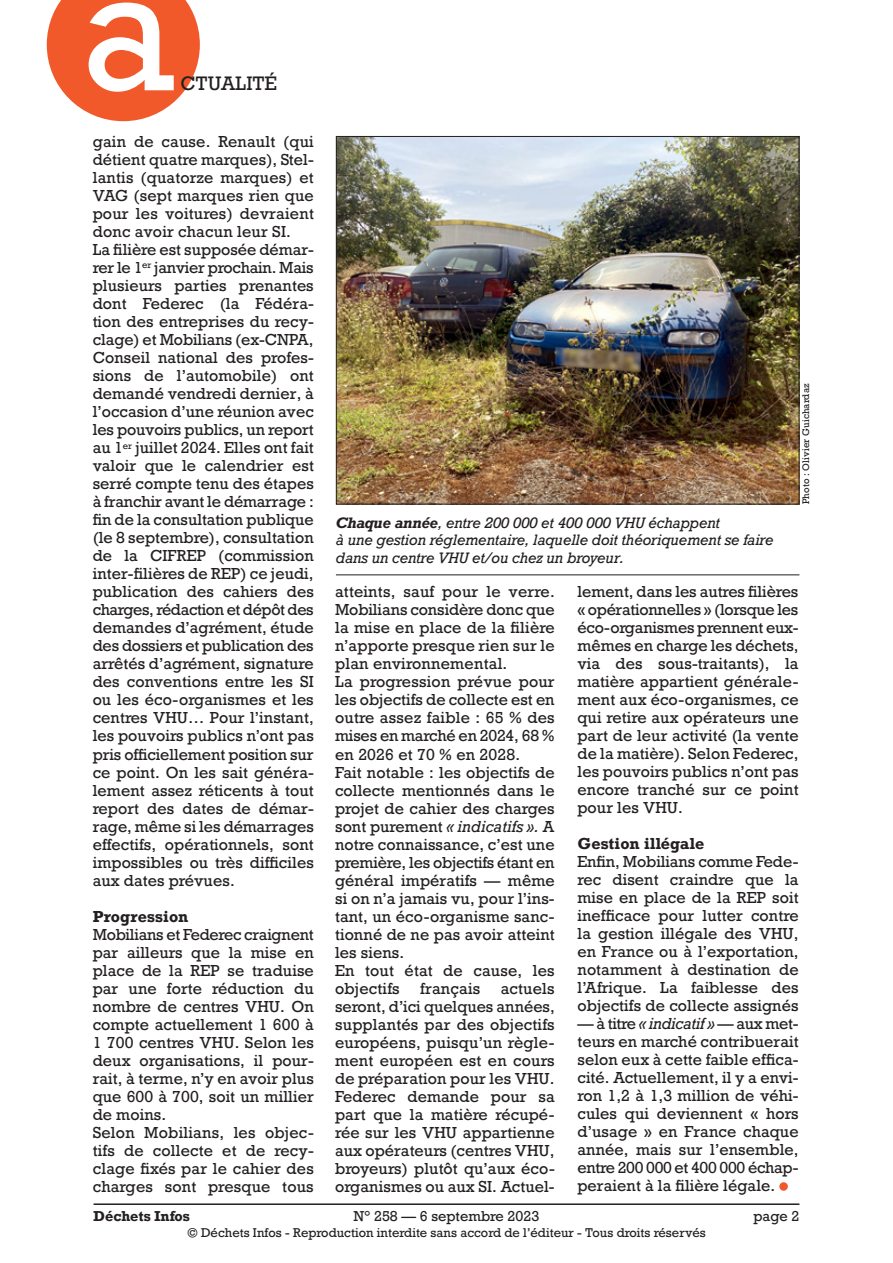
<style>
.page{position:relative;width:893px;height:1263px;background:#fff}
.page>*{position:absolute;margin:0;border:0;box-sizing:border-box;transform-origin:0 0}
.t1{font:166.5px "Rockwell";color:#fff}
.t2{font:18.3px "Rockwell";color:#231f20}
.Texte_courant{font:15px/18px "Rockwell";letter-spacing:.005em;color:#231f20;text-align:justify}
.Texte_courant-2{font:700 15px "Rockwell";letter-spacing:.015em;color:#231f20}
.Légende_photo{font:italic 14.25px/17.2px "Rockwell";letter-spacing:-.01em;color:#231f20}
.t3{font:13.5px "Rockwell";color:#231f20}
.t4{font:700 13.5px "Rockwell";color:#231f20}
.t5{font:12px "Rockwell";color:#231f20}
.Crédit_photo{font:9px "Rockwell";letter-spacing:.015em;color:#231f20}
.s1{font-weight:700}
.s2{font-style:italic}
</style>
<div class="page">
<hr style="left:94px;top:1203px;width:705px;height:2px;background:#231f20">
<div style="left:779px;top:1182px;width:9px;height:9px;background:#f1592a;border-radius:50%"></div>
<img style="left:338px;top:138px;width:459px;height:364px">
<hr style="left:336px;top:574px;width:463px;height:1px;background:#231f20">
<svg style="left:47px;top:0;width:153px;height:121px;background:#f3734b"></svg>
<h1 class="t1" style="left:80px;top:-73px;width:98px">a</h1>
<p class="t2" style="left:180px;top:72px;width:98px">CTUALITÉ</p>
<p class="Texte_courant" style="left:93px;top:133px;width:223px">gain de cause. Renault (qui détient quatre marques), Stel&shy;lantis (quatorze marques) et VAG (sept marques rien que pour les voitures) devraient donc avoir chacun leur SI.</p>
<p class="Texte_courant" style="left:93px;top:241px;width:223px">La filière est supposée démar&shy;rer le 1<sup>er</sup> janvier prochain. Mais plusieurs parties prenantes dont Federec (la Fédéra&shy;tion des entreprises du recy&shy;clage) et Mobilians (ex-CNPA, Conseil national des profes&shy;sions de l’automobile) ont demandé vendredi dernier, à l’occasion d’une réunion avec les pouvoirs publics, un report au 1<sup>er</sup> juillet 2024. Elles ont fait valoir que le calendrier est serré compte tenu des étapes à franchir avant le démarrage : fin de la consultation publique (le 8 septembre), consultation de la CIFREP (commission inter-filières de REP) ce jeudi, publication des cahiers des charges, rédaction et dépôt des demandes d’agrément, étude des dossiers et publication des arrêtés d’agrément, signature des conventions entre les SI ou les éco-organismes et les centres VHU… Pour l’instant, les pouvoirs publics n’ont pas pris officiellement position sur ce point. On les sait généra&shy;lement assez réticents à tout report des dates de démar&shy;rage, même si les démarrages effectifs, opérationnels, sont impossibles ou très difficiles aux dates prévues.</p>
<p class="Texte_courant-2" style="left:93px;top:906px;width:97px">Progression</p>
<p class="Texte_courant" style="left:93px;top:925px;width:223px">Mobilians et Federec craignent par ailleurs que la mise en place de la REP se traduise par une forte réduction du nombre de centres VHU. On compte actuellement 1 600 à 1 700 centres VHU. Selon les deux organisations, il pour&shy;rait, à terme, n’y en avoir plus que 600 à 700, soit un millier de moins.</p>
<p class="Texte_courant" style="left:93px;top:1123px;width:223px">Selon Mobilians, les objec&shy;tifs de collecte et de recy&shy;clage fixés par le cahier des charges sont presque tous</p>
<p class="Légende_photo" style="left:336px;top:514px;width:439px"><span class="s1">Chaque année</span>, entre 200 000 et 400 000 VHU échappent<br>à une gestion réglementaire, laquelle doit théoriquement se faire dans un centre VHU et/ou chez un broyeur.</p>
<p class="Crédit_photo" style="left:800px;top:504px;width:122px;rotate:-90deg">Photo : Olivier Guichardaz</p>
<p class="Texte_courant" style="left:335px;top:583px;width:221px">atteints, sauf pour le verre.<br>Mobilians considère donc que la mise en place de la filière n’apporte presque rien sur le plan environnemental.</p>
<p class="Texte_courant" style="left:335px;top:673px;width:221px">La progression prévue pour les objectifs de collecte est en outre assez faible : 65 % des mises en marché en 2024, 68 % en 2026 et 70 % en 2028.</p>
<p class="Texte_courant" style="left:335px;top:763px;width:221px">Fait notable : les objectifs de collecte mentionnés dans le projet de cahier des charges sont purement <span class="s2">« indicatifs ».</span> A notre connaissance, c’est une première, les objectifs étant en général impératifs — même si on n’a jamais vu, pour l’ins&shy;tant, un éco-organisme sanc&shy;tionné de ne pas avoir atteint les siens.</p>
<p class="Texte_courant" style="left:335px;top:961px;width:221px">En tout état de cause, les objectifs</p>
<p class="Texte_courant" style="left:420px;top:979px;width:62px">français</p>
<p class="Texte_courant" style="left:335px;top:979px;width:221px;text-indent:166px">actuels seront, d’ici quelques années, supplantés par des objectifs européens, puisqu’un règle&shy;ment européen est en cours de préparation pour les VHU.</p>
<p class="Texte_courant" style="left:335px;top:1087px;width:221px">Federec demande pour sa part que la matière récupé&shy;rée sur les VHU appartienne aux opérateurs (centres VHU, broyeurs) plutôt qu’aux éco&shy;organismes ou aux SI. Actuel-</p>
<p class="Texte_courant" style="left:577px;top:582px;width:223px">lement, dans les autres filières « opérationnelles » (lorsque les éco-organismes prennent eux&shy;mêmes en charge les déchets, via des sous-traitants), la matière appartient générale&shy;ment aux éco-organismes, ce qui retire aux opérateurs une part de leur activité (la vente de la matière). Selon Federec, les pouvoirs publics n’ont pas encore tranché sur ce point pour les VHU.</p>
<p class="Texte_courant-2" style="left:577px;top:833px;width:128px">Gestion illégale</p>
<p class="Texte_courant" style="left:577px;top:852px;width:223px">Enfin, Mobilians comme Fede&shy;rec disent craindre que la mise en place de la REP soit inefficace pour lutter contre la gestion illégale des VHU, en France ou à l’exportation, notamment à destination de l’Afrique. La faiblesse des objectifs de collecte assignés</p>
<p class="Texte_courant" style="left:577px;top:1014px;width:223px">— à titre <span class="s2">« indicatif »</span> — aux met&shy;teurs en marché contribuerait selon eux à cette faible effica&shy;cité. Actuellement, il y a envi&shy;ron 1,2 à 1,3 million de véhi&shy;cules qui deviennent « hors d’usage » en France chaque année, mais sur l’ensemble, entre 200 000 et 400 000 échap&shy;peraient à la filière légale.</p>
<p class="t4" style="left:94px;top:1207px;width:98px">Déchets Infos</p>
<p class="t3" style="left:354px;top:1207px;width:187px">N° 258 — 6 septembre 2023</p>
<p class="t3" style="left:753px;top:1207px;width:48px">page 2</p>
<p class="t5" style="left:187px;top:1225px;width:520px">© Déchets Infos - Reproduction interdite sans accord de l’éditeur - Tous droits réservés</p>
</div>
